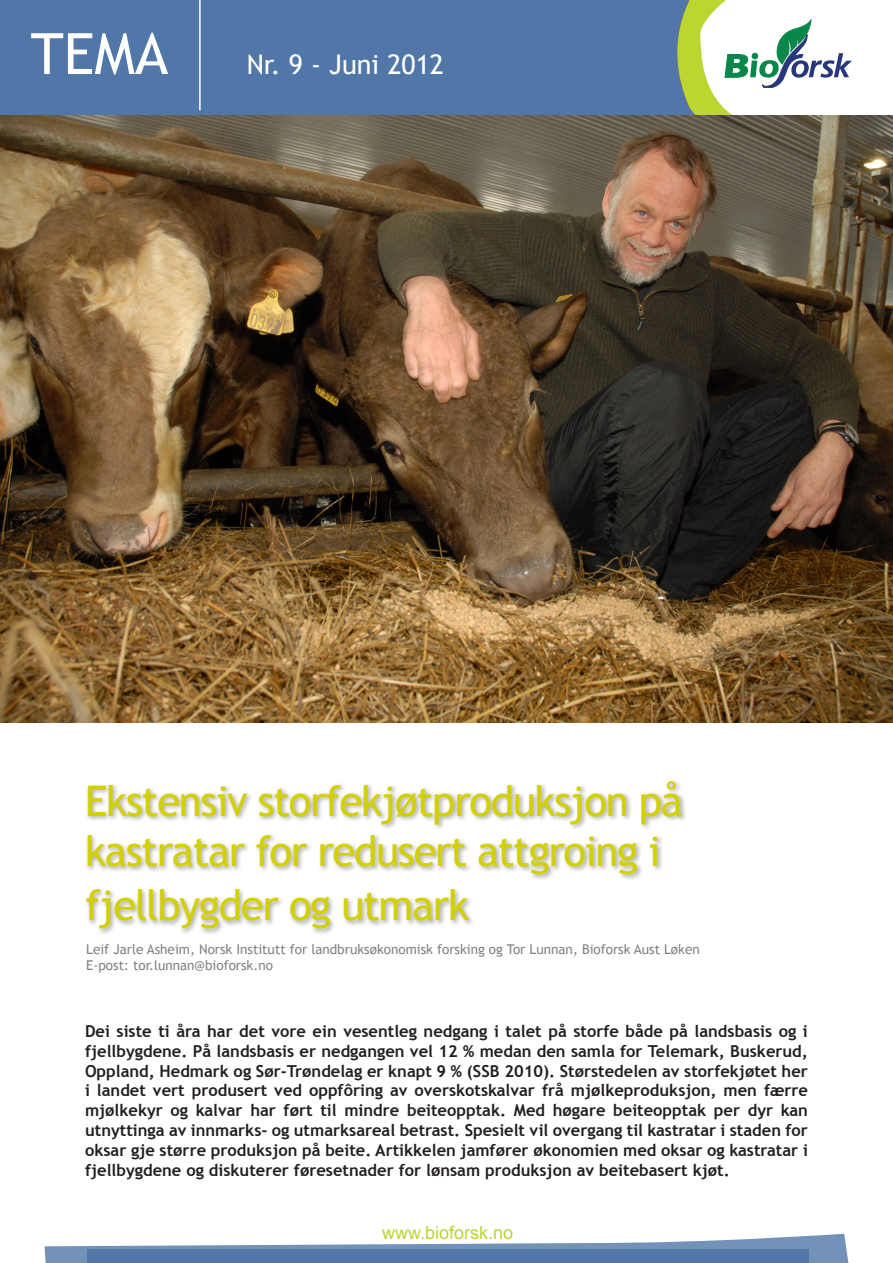
<style>
.page{position:relative;width:893px;height:1263px;background:#fff}
.page>*{position:absolute;margin:0;border:0;box-sizing:border-box;transform-origin:0 0}
.t1{font:57px "Trebuchet MS";color:#fff}
.t2{font:42px/50.4px "Trebuchet MS";letter-spacing:-.03em;color:#d2d000}
.t3{font:27px "Trebuchet MS";color:#fff}
.t4{font:18px "Arial";color:#bcd531}
.t5{font:700 16.5px/19.8px "Trebuchet MS";color:#231f20;text-align:justify}
.t6{font:13.5px "Trebuchet MS";color:#808285}
</style>
<div class="page">
<div style="left:0;top:0;width:879px;height:115px;background:#5077a7"></div>
<hr style="left:199px;top:0;width:2px;height:110px;background:#fff">
<div style="left:791px;top:0;width:92px;height:115px;background:#fff"></div>
<svg style="left:677px;top:0;width:175px;height:115px"></svg>
<svg style="left:44px;top:1234px;width:805px;height:29px"></svg>
<div style="left:87px;top:1250px;width:721px;height:13px;background:#5077a7"></div>
<div style="left:84px;top:778px;width:604px;height:157px;background:#231f20;opacity:.38"></div>
<img style="left:0;top:115px;width:893px;height:607px">
<p class="t1" style="left:31px;top:20px;width:139px">TEMA</p>
<p class="t3" style="left:247px;top:49px;width:199px">Nr. 9 - Juni 2012</p>
<p class="t2" style="left:85px;top:776px;width:599px">Ekstensiv storfekjøtproduksjon på kastratar for redusert attgroing i</p>
<p class="t2" style="left:85px;top:881px;width:386px">fjellbygder og utmark</p>
<p class="t6" style="left:86px;top:941px;width:615px">Leif Jarle Asheim, Norsk Institutt for landbruksøkonomisk forsking og Tor Lunnan, Bioforsk Aust Løken</p>
<p class="t6" style="left:86px;top:957px;width:188px">E-post: tor.lunnan@bioforsk.no</p>
<p class="t5" style="left:85px;top:1021px;width:724px">Dei siste ti åra har det vore ein vesentleg nedgang i talet på storfe både på landsbasis og i fjellbygdene. På landsbasis er nedgangen vel 12 % medan den samla for Telemark, Buskerud, Oppland, Hedmark og Sør-Trøndelag er knapt 9 % (SSB 2010). Størstedelen av storfekjøtet her i landet vert produsert ved oppfôring av overskotskalvar frå mjølkeproduksjon, men færre mjølkekyr og kalvar har ført til mindre beiteopptak. Med høgare beiteopptak per dyr kan utnyttinga av innmarks- og utmarksareal betrast. Spesielt vil overgang til kastratar i staden for oksar gje større produksjon på beite. Artikkelen jamfører økonomien med oksar og kastratar i fjellbygdene og diskuterer føresetnader for lønsam produksjon av beitebasert kjøt.</p>
<p class="t4" style="left:382px;top:1221px;width:133px">www.bioforsk.no</p>
</div>
